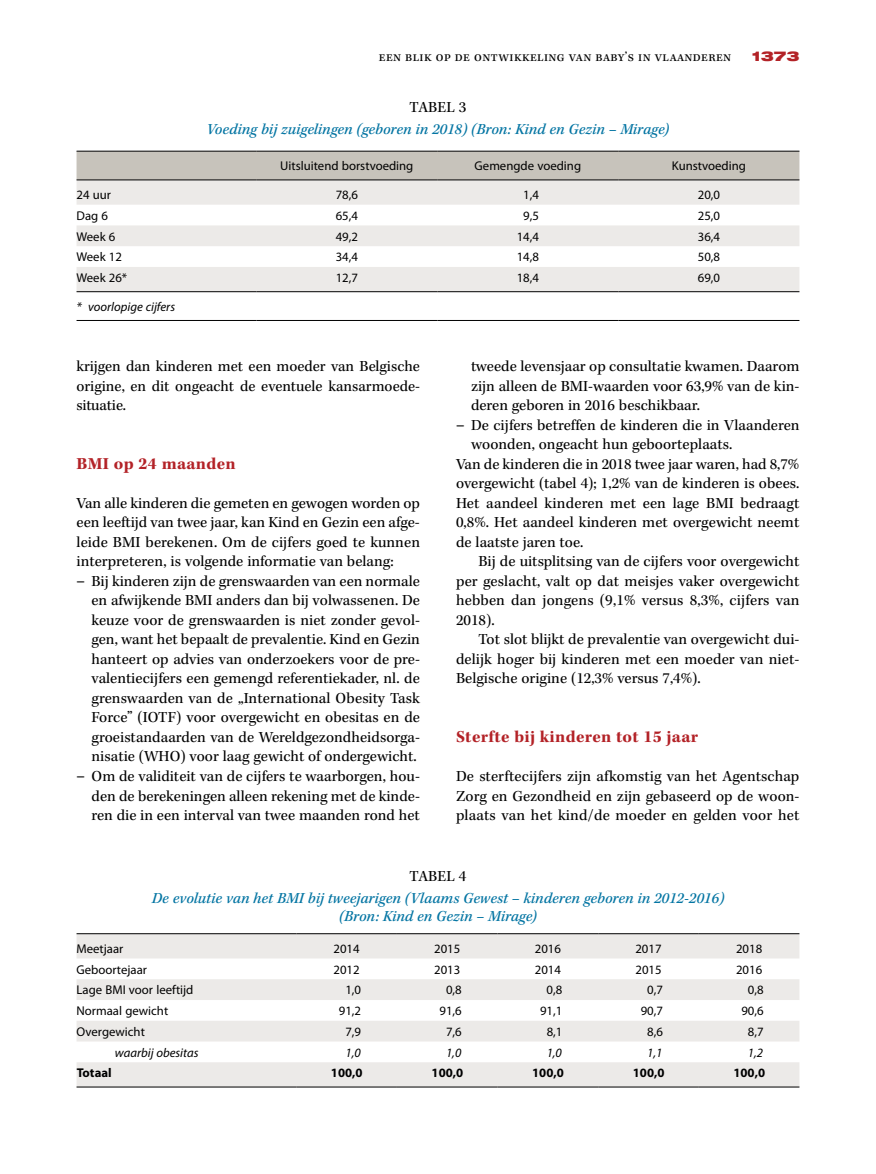
<style>
.page{position:relative;width:876px;height:1174px;background:#fff}
.page>*{position:absolute;margin:0;border:0;box-sizing:border-box;transform-origin:0 0}
.t1{font:700 17.25px "Kepler Std";letter-spacing:.02em;color:#b32227}
.t2{font:15.75px/19.5px "Kepler Std";color:#000;text-align:justify}
.t3{font:italic 500 15.75px/18px "Kepler Std";color:#0475a3;text-align:center}
.t4{font:13.5px "Kepler Std";letter-spacing:.03em;color:#000}
.t5{font:900 expanded 13.5px "Helvetica Neue LT Std";color:#b32227}
.t6{font:12.75px "Myriad Pro";color:#000}
.t7{font:italic 12.75px "Myriad Pro";color:#000}
.t8{font:700 12.75px "Myriad Pro";color:#000}
.s1{font-family:"Slimbach";font-weight:500}
</style>
<div class="page">
<div style="left:77px;top:152px;width:722px;height:27px;background:#c7c3bb"></div>
<svg style="left:77px;top:180px;width:722px;height:111px;fill:#eceae8"></svg>
<hr style="left:77px;top:151px;width:179px;height:1px;background:#000">
<hr style="left:256px;top:151px;width:181px;height:1px;background:#000">
<hr style="left:437px;top:151px;width:181px;height:1px;background:#000">
<hr style="left:618px;top:151px;width:181px;height:1px;background:#000">
<hr style="left:77px;top:179px;width:179px;height:1px;background:#000">
<hr style="left:256px;top:179px;width:181px;height:1px;background:#000">
<hr style="left:437px;top:179px;width:181px;height:1px;background:#000">
<hr style="left:618px;top:179px;width:181px;height:1px;background:#000">
<hr style="left:77px;top:291px;width:179px;height:1px;background:#000">
<hr style="left:256px;top:291px;width:181px;height:1px;background:#000">
<hr style="left:437px;top:291px;width:181px;height:1px;background:#000">
<hr style="left:618px;top:291px;width:181px;height:1px;background:#000">
<hr style="left:77px;top:320px;width:179px;height:1px;background:#000">
<hr style="left:256px;top:320px;width:181px;height:1px;background:#000">
<hr style="left:437px;top:320px;width:181px;height:1px;background:#000">
<hr style="left:618px;top:320px;width:181px;height:1px;background:#000">
<svg style="left:77px;top:934px;width:722px;height:152px;fill:#eceae8"></svg>
<hr style="left:77px;top:933px;width:219px;height:1px;background:#000">
<hr style="left:296px;top:933px;width:101px;height:1px;background:#000">
<hr style="left:397px;top:933px;width:101px;height:1px;background:#000">
<hr style="left:498px;top:933px;width:100px;height:1px;background:#000">
<hr style="left:598px;top:933px;width:101px;height:1px;background:#000">
<hr style="left:699px;top:933px;width:100px;height:1px;background:#000">
<hr style="left:77px;top:1086px;width:219px;height:1px;background:#000">
<hr style="left:296px;top:1086px;width:101px;height:1px;background:#000">
<hr style="left:397px;top:1086px;width:101px;height:1px;background:#000">
<hr style="left:498px;top:1086px;width:100px;height:1px;background:#000">
<hr style="left:598px;top:1086px;width:101px;height:1px;background:#000">
<hr style="left:699px;top:1086px;width:100px;height:1px;background:#000">
<p class="t4" style="left:379px;top:49px;width:354px">Een blik op de ontwikkeling van baby’s in Vlaanderen</p>
<p class="t5" style="left:752px;top:47px;width:49px">1373</p>
<p class="t2" style="left:410px;top:98px;width:58px">TABEL 3</p>
<p class="t3" style="left:207px;top:121px;width:464px">Voeding bij zuigelingen (geboren in 2018) (Bron: Kind en Gezin – Mirage)</p>
<p class="t6" style="left:280px;top:159px;width:135px">Uitsluitend borstvoeding</p>
<p class="t6" style="left:475px;top:159px;width:108px">Gemengde voeding</p>
<p class="t6" style="left:672px;top:159px;width:76px">Kunstvoeding</p>
<p class="t6" style="left:77px;top:188px;width:36px">24 uur</p>
<p class="t6" style="left:336px;top:188px;width:24px">78,6</p>
<p class="t6" style="left:523px;top:188px;width:17px">1,4</p>
<p class="t6" style="left:698px;top:188px;width:24px">20,0</p>
<p class="t6" style="left:77px;top:209px;width:33px">Dag 6</p>
<p class="t6" style="left:336px;top:209px;width:24px">65,4</p>
<p class="t6" style="left:523px;top:209px;width:17px">9,5</p>
<p class="t6" style="left:698px;top:209px;width:24px">25,0</p>
<p class="t6" style="left:77px;top:229px;width:40px">Week 6</p>
<p class="t6" style="left:336px;top:229px;width:24px">49,2</p>
<p class="t6" style="left:517px;top:229px;width:24px">14,4</p>
<p class="t6" style="left:698px;top:229px;width:24px">36,4</p>
<p class="t6" style="left:77px;top:250px;width:47px">Week 12</p>
<p class="t6" style="left:336px;top:250px;width:24px">34,4</p>
<p class="t6" style="left:517px;top:250px;width:24px">14,8</p>
<p class="t6" style="left:698px;top:250px;width:24px">50,8</p>
<p class="t6" style="left:77px;top:271px;width:52px">Week 26*</p>
<p class="t6" style="left:336px;top:271px;width:24px">12,7</p>
<p class="t6" style="left:517px;top:271px;width:24px">18,4</p>
<p class="t6" style="left:698px;top:271px;width:24px">69,0</p>
<p class="t7" style="left:77px;top:300px;width:100px">* voorlopige cijfers</p>
<p class="t2" style="left:77px;top:357px;width:345px">krijgen dan kinderen met een moeder van Belgische origine, en dit ongeacht de eventuele kansarmoede&shy;situatie.</p>
<p class="t1" style="left:77px;top:454px;width:161px">BMI op 24 maanden</p>
<p class="t2" style="left:77px;top:494px;width:345px">Van alle kinderen die gemeten en gewogen worden op een leeftijd van twee jaar, kan Kind en Gezin een afge&shy;leide BMI berekenen. Om de cijfers goed te kunnen interpreteren, is volgende informatie van belang:</p>
<p class="t2" style="left:92px;top:572px;width:330px;text-indent:-15px"><span class="s1">–</span> Bij kinderen zijn de grenswaarden van een normale en afwijkende BMI anders dan bij volwassenen. De keuze voor de grenswaarden is niet zonder gevol&shy;gen, want het bepaalt de prevalentie. Kind en Gezin hanteert op advies van onderzoekers voor de pre&shy;valentiecijfers een gemengd referentiekader, nl. de grenswaarden van de „International Obesity Task Force” (IOTF) voor overgewicht en obesitas en de groeistandaarden van de Wereldgezondheidsorga&shy;nisatie (WHO) voor laag gewicht of ondergewicht.</p>
<p class="t2" style="left:92px;top:767px;width:330px;text-indent:-15px"><span class="s1">–</span> Om de validiteit van de cijfers te waarborgen, hou&shy;den de berekeningen alleen rekening met de kinde&shy;ren die in een interval van twee maanden rond het</p>
<p class="t2" style="left:471px;top:357px;width:330px">tweede levensjaar op consultatie kwamen. Daarom zijn alleen de BMI-waarden voor 63,9% van de kin&shy;deren geboren in 2016 beschikbaar.</p>
<p class="t2" style="left:456px;top:416px;width:345px"><span class="s1">–</span> De cijfers betreffen de kinderen die in Vlaanderen</p>
<p class="t2" style="left:471px;top:435px;width:263px">woonden, ongeacht hun geboorteplaats.</p>
<p class="t2" style="left:456px;top:455px;width:345px">Van de kinderen die in 2018 twee jaar waren, had 8,7%</p>
<p class="t2" style="left:456px;top:474px;width:345px">overgewicht (tabel 4); 1,2% van de kinderen is obees.</p>
<p class="t2" style="left:456px;top:494px;width:345px">Het aandeel kinderen met een lage BMI bedraagt</p>
<p class="t2" style="left:456px;top:513px;width:345px">0,8%. Het aandeel kinderen met overgewicht neemt</p>
<p class="t2" style="left:456px;top:533px;width:129px">de laatste jaren toe.</p>
<p class="t2" style="left:478px;top:552px;width:322px">Bij de uitsplitsing van de cijfers voor overgewicht</p>
<p class="t2" style="left:456px;top:572px;width:345px">per geslacht, valt op dat meisjes vaker overgewicht</p>
<p class="t2" style="left:456px;top:591px;width:345px">hebben dan jongens (9,1% versus 8,3%, cijfers van</p>
<p class="t2" style="left:456px;top:611px;width:40px">2018).</p>
<p class="t2" style="left:478px;top:630px;width:322px">Tot slot blijkt de prevalentie van overgewicht dui-</p>
<p class="t2" style="left:456px;top:650px;width:345px">delijk hoger bij kinderen met een moeder van niet-</p>
<p class="t2" style="left:456px;top:669px;width:246px">Belgische origine (12,3% versus 7,4%).</p>
<p class="t1" style="left:456px;top:727px;width:244px">Sterfte bij kinderen tot 15 jaar</p>
<p class="t2" style="left:456px;top:767px;width:345px">De sterftecijfers zijn afkomstig van het Agentschap Zorg en Gezondheid en zijn gebaseerd op de woon&shy;plaats van het kind/de moeder en gelden voor het</p>
<p class="t2" style="left:410px;top:866px;width:58px">TABEL 4</p>
<p class="t3" style="left:152px;top:890px;width:574px">De evolutie van het BMI bij tweejarigen (Vlaams Gewest – kinderen geboren in 2012-2016) (Bron: Kind en Gezin – Mirage)</p>
<p class="t6" style="left:77px;top:941px;width:48px">Meetjaar</p>
<p class="t6" style="left:334px;top:941px;width:28px">2014</p>
<p class="t6" style="left:434px;top:941px;width:28px">2015</p>
<p class="t6" style="left:535px;top:941px;width:28px">2016</p>
<p class="t6" style="left:635px;top:941px;width:28px">2017</p>
<p class="t6" style="left:736px;top:941px;width:28px">2018</p>
<p class="t6" style="left:77px;top:962px;width:72px">Geboortejaar</p>
<p class="t6" style="left:334px;top:962px;width:28px">2012</p>
<p class="t6" style="left:434px;top:962px;width:28px">2013</p>
<p class="t6" style="left:535px;top:962px;width:28px">2014</p>
<p class="t6" style="left:635px;top:962px;width:28px">2015</p>
<p class="t6" style="left:736px;top:962px;width:28px">2016</p>
<p class="t6" style="left:77px;top:983px;width:118px">Lage BMI voor leeftijd</p>
<p class="t6" style="left:345px;top:983px;width:17px">1,0</p>
<p class="t6" style="left:446px;top:983px;width:17px">0,8</p>
<p class="t6" style="left:547px;top:983px;width:17px">0,8</p>
<p class="t6" style="left:647px;top:983px;width:17px">0,7</p>
<p class="t6" style="left:748px;top:983px;width:17px">0,8</p>
<p class="t6" style="left:77px;top:1004px;width:93px">Normaal gewicht</p>
<p class="t6" style="left:339px;top:1004px;width:24px">91,2</p>
<p class="t6" style="left:439px;top:1004px;width:24px">91,6</p>
<p class="t6" style="left:540px;top:1004px;width:24px">91,1</p>
<p class="t6" style="left:641px;top:1004px;width:24px">90,7</p>
<p class="t6" style="left:741px;top:1004px;width:24px">90,6</p>
<p class="t6" style="left:77px;top:1024px;width:70px">Overgewicht</p>
<p class="t6" style="left:345px;top:1024px;width:17px">7,9</p>
<p class="t6" style="left:446px;top:1024px;width:17px">7,6</p>
<p class="t6" style="left:547px;top:1024px;width:17px">8,1</p>
<p class="t6" style="left:647px;top:1024px;width:17px">8,6</p>
<p class="t6" style="left:748px;top:1024px;width:17px">8,7</p>
<p class="t7" style="left:115px;top:1045px;width:85px">waarbij obesitas</p>
<p class="t7" style="left:345px;top:1045px;width:17px">1,0</p>
<p class="t7" style="left:446px;top:1045px;width:17px">1,0</p>
<p class="t7" style="left:547px;top:1045px;width:17px">1,0</p>
<p class="t7" style="left:647px;top:1045px;width:17px">1,1</p>
<p class="t7" style="left:748px;top:1045px;width:17px">1,2</p>
<p class="t8" style="left:77px;top:1066px;width:36px">Totaal</p>
<p class="t8" style="left:331px;top:1066px;width:33px">100,0</p>
<p class="t8" style="left:432px;top:1066px;width:33px">100,0</p>
<p class="t8" style="left:532px;top:1066px;width:33px">100,0</p>
<p class="t8" style="left:633px;top:1066px;width:33px">100,0</p>
<p class="t8" style="left:733px;top:1066px;width:33px">100,0</p>
</div>
